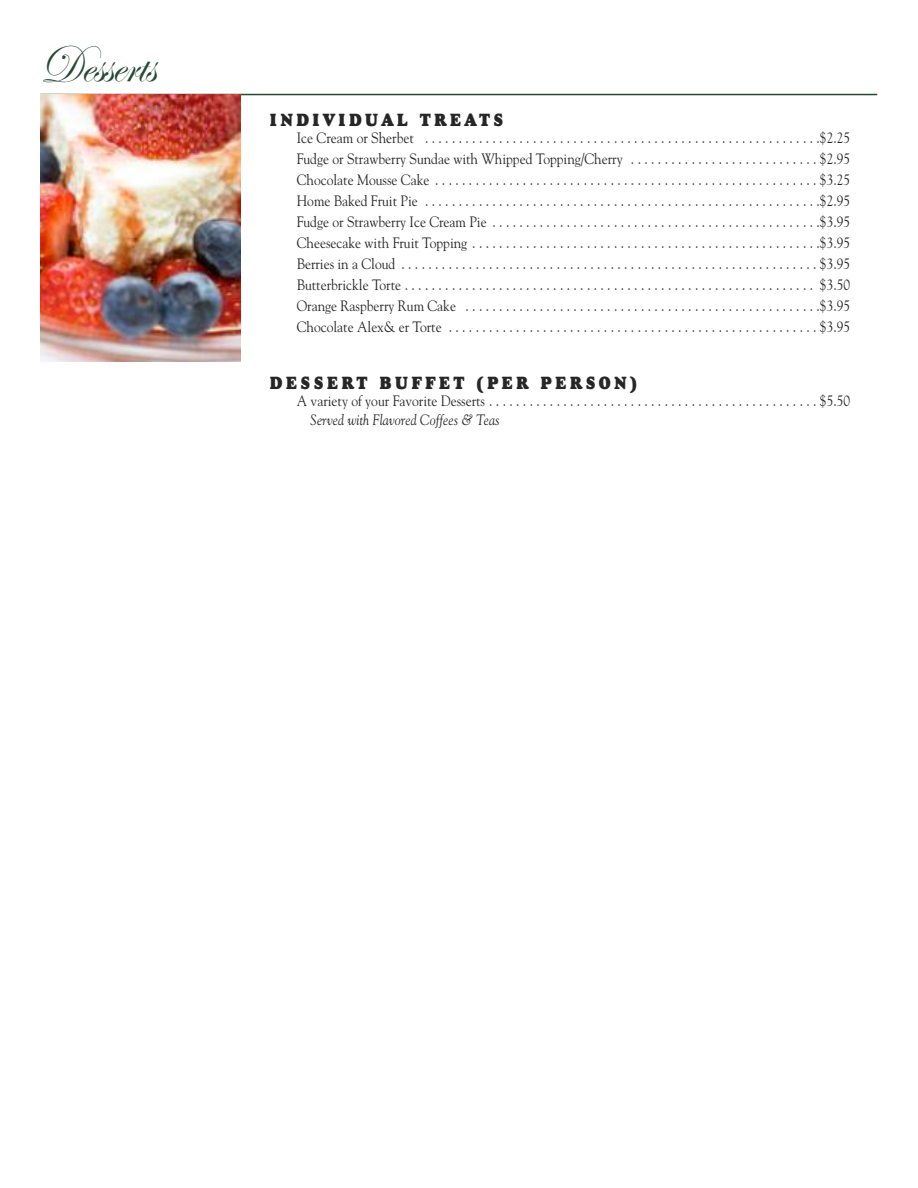
<style>
.page{position:relative;width:918px;height:1188px;background:#fff}
.page>*{position:absolute;margin:0;border:0;box-sizing:border-box;transform-origin:0 0}
.t1{font:54px "Edwardian Script ITC";color:#274836;scale:.9 1}
.t2{font:18px "Goudy Heavyface";letter-spacing:.2em;color:#272627;scale:.9 1}
.t3{font:15px/21px "Goudy";color:#272627;text-align:justify;scale:.9 1}
.t4{font:italic 15px "Goudy";color:#272627;scale:.9 1}
</style>
<div class="page">
<hr style="left:40px;top:94px;width:837px;height:1px;background:#274836">
<img style="left:40px;top:95px;width:200px;height:266px">
<h1 class="t1" style="left:40px;top:30px;width:129px">Desserts</h1>
<p class="t2" style="left:270px;top:113px;width:261px">INDIVIDUAL TREATS</p>
<p class="t3" style="left:297px;top:127px;width:617px">Ice Cream or Sherbet . . . . . . . . . . . . . . . . . . . . . . . . . . . . . . . . . . . . . . . . . . . . . . . . . . . . . . . . . . .$2.25<br>Fudge or Strawberry Sundae with Whipped Topping/Cherry . . . . . . . . . . . . . . . . . . . . . . . . . . . . $2.95<br>Chocolate Mousse Cake . . . . . . . . . . . . . . . . . . . . . . . . . . . . . . . . . . . . . . . . . . . . . . . . . . . . . . . . . $3.25<br>Home Baked Fruit Pie . . . . . . . . . . . . . . . . . . . . . . . . . . . . . . . . . . . . . . . . . . . . . . . . . . . . . . . . . . .$2.95<br>Fudge or Strawberry Ice Cream Pie . . . . . . . . . . . . . . . . . . . . . . . . . . . . . . . . . . . . . . . . . . . . . . . . .$3.95<br>Cheesecake with Fruit Topping . . . . . . . . . . . . . . . . . . . . . . . . . . . . . . . . . . . . . . . . . . . . . . . . . . . .$3.95<br>Berries in a Cloud . . . . . . . . . . . . . . . . . . . . . . . . . . . . . . . . . . . . . . . . . . . . . . . . . . . . . . . . . . . . . . $3.95<br>Butterbrickle Torte . . . . . . . . . . . . . . . . . . . . . . . . . . . . . . . . . . . . . . . . . . . . . . . . . . . . . . . . . . . . . $3.50<br>Orange Raspberry Rum Cake . . . . . . . . . . . . . . . . . . . . . . . . . . . . . . . . . . . . . . . . . . . . . . . . . . . . .$3.95<br>Chocolate Alex&amp; er Torte . . . . . . . . . . . . . . . . . . . . . . . . . . . . . . . . . . . . . . . . . . . . . . . . . . . . . . . $3.95</p>
<p class="t2" style="left:270px;top:376px;width:410px">DESSERT BUFFET (PER PERSON)</p>
<p class="t3" style="left:297px;top:390px;width:617px">A variety of your Favorite Desserts . . . . . . . . . . . . . . . . . . . . . . . . . . . . . . . . . . . . . . . . . . . . . . . . . $5.50</p>
<p class="t4" style="left:310px;top:411px;width:212px">Served with Flavored Coffees &amp; Teas</p>
</div>
